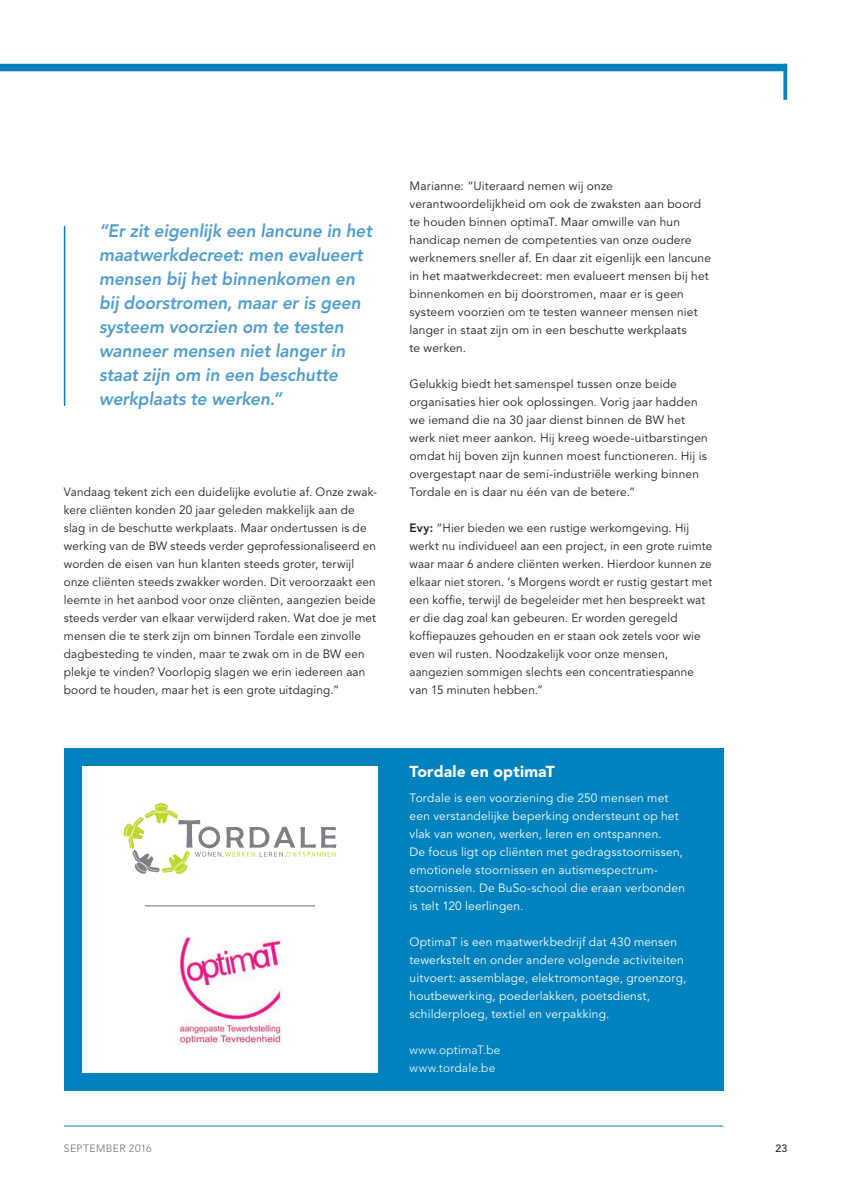
<style>
.page{position:relative;width:851px;height:1191px;background:#fff}
.page>*{position:absolute;margin:0;border:0;box-sizing:border-box;transform-origin:0 0}
.t1{font:italic 800 18px/24px "Avenir LT Std";letter-spacing:-.005em;color:#519dce;scale:.96 1}
.t2{font:900 15.75px "Avenir LT Std";letter-spacing:.01em;color:#fff}
.t3{font:12px/18px "Avenir LT Std";letter-spacing:.015em;color:#231f20}
.t4{font:12px/18px "Avenir LT Std";letter-spacing:.015em;color:#fff}
.t5{font:300 12px/18px "Avenir LT Std";letter-spacing:.015em;color:#fff}
.t6{font:300 10.5px "Avenir LT Std";letter-spacing:.035em;color:#6c6d70}
.t7{font:500 10.5px "Avenir LT Std";color:#231f20}
.s1{font-weight:800}
</style>
<div class="page">
<hr style="left:64px;top:1125px;width:659px;height:1px;background:#0082be">
<div style="left:0;top:64px;width:787px;height:7px;background:#0082be"></div>
<div style="left:64px;top:748px;width:659px;height:342px;background:#0082be"></div>
<hr style="left:64px;top:226px;width:1px;height:180px;background:#0082be">
<div style="left:82px;top:766px;width:295px;height:306px;background:#fff"></div>
<svg style="left:123px;top:803px;width:213px;height:71px"></svg>
<img style="left:179px;top:937px;width:104px;height:108px">
<hr style="left:145px;top:905px;width:170px;height:1px;background:#6c6d70">
<svg style="left:783px;top:71px;width:4px;height:29px"></svg>
<p class="t1" style="left:99px;top:219px;width:286px">“Er zit eigenlijk een lancune in het maatwerkdecreet: men evalueert mensen bij het binnenkomen en bij doorstromen, maar er is geen systeem voorzien om te testen wanneer mensen niet langer in staat zijn om in een beschutte werkplaats te werken.”</p>
<p class="t3" style="left:64px;top:483px;width:315px">Vandaag tekent zich een duidelijke evolutie af. Onze zwak&shy;kere cliënten konden 20 jaar geleden makkelijk aan de slag in de beschutte werkplaats. Maar ondertussen is de werking van de BW steeds verder geprofessionaliseerd en worden de eisen van hun klanten steeds groter, terwijl onze cliënten steeds zwakker worden. Dit veroorzaakt een leemte in het aanbod voor onze cliënten, aangezien beide steeds verder van elkaar verwijderd raken. Wat doe je met mensen die te sterk zijn om binnen Tordale een zinvolle dagbesteding te vinden, maar te zwak om in de BW een plekje te vinden? Voorlopig slagen we erin iedereen aan boord te houden, maar het is een grote uitdaging.”</p>
<p class="t3" style="left:409px;top:177px;width:303px">Marianne: “Uiteraard nemen wij onze verantwoordelijkheid om ook de zwaksten aan boord te houden binnen optimaT. Maar omwille van hun handicap nemen de competenties van onze oudere werknemers sneller af. En daar zit eigenlijk een lancune in het maatwerkdecreet: men evalueert mensen bij het binnenkomen en bij doorstromen, maar er is geen systeem voorzien om te testen wanneer mensen niet langer in staat zijn om in een beschutte werkplaats<br>te werken.</p>
<p class="t3" style="left:409px;top:375px;width:300px">Gelukkig biedt het samenspel tussen onze beide organisaties hier ook oplossingen. Vorig jaar hadden we iemand die na 30 jaar dienst binnen de BW het werk niet meer aankon. Hij kreeg woede-uitbarstingen omdat hij boven zijn kunnen moest functioneren. Hij is overgestapt naar de semi-industriële werking binnen Tordale en is daar nu één van de betere.”</p>
<p class="t3" style="left:409px;top:519px;width:304px"><span class="s1">Evy:</span> “Hier bieden we een rustige werkomgeving. Hij werkt nu individueel aan een project, in een grote ruimte waar maar 6 andere cliënten werken. Hierdoor kunnen ze elkaar niet storen. ’s Morgens wordt er rustig gestart met een koffie, terwijl de begeleider met hen bespreekt wat er die dag zoal kan gebeuren. Er worden geregeld koffiepauzes gehouden en er staan ook zetels voor wie even wil rusten. Noodzakelijk voor onze mensen, aangezien sommigen slechts een concentratiespanne van 15 minuten hebben.”</p>
<h2 class="t2" style="left:409px;top:762px;width:147px">Tordale en optimaT</h2>
<p class="t4" style="left:409px;top:789px;width:277px">Tordale is een voorziening die 250 mensen met een verstandelijke beperking ondersteunt op het vlak van wonen, werken, leren en ontspannen.<br>De focus ligt op cliënten met gedragsstoornissen, emotionele stoornissen en autismespectrum&shy;stoornissen. De BuSo-school die eraan verbonden is telt 120 leerlingen.</p>
<p class="t4" style="left:409px;top:933px;width:278px">OptimaT is een maatwerkbedrijf dat 430 mensen tewerkstelt en onder andere volgende activiteiten uitvoert: assemblage, elektromontage, groenzorg, houtbewerking, poederlakken, poetsdienst, schilderploeg, textiel en verpakking.</p>
<p class="t5" style="left:409px;top:1041px;width:93px">www.optimaT.be www.tordale.be</p>
<p class="t6" style="left:64px;top:1142px;width:89px">SEPTEMBER 2016</p>
<p class="t7" style="left:775px;top:1142px;width:13px">23</p>
</div>
